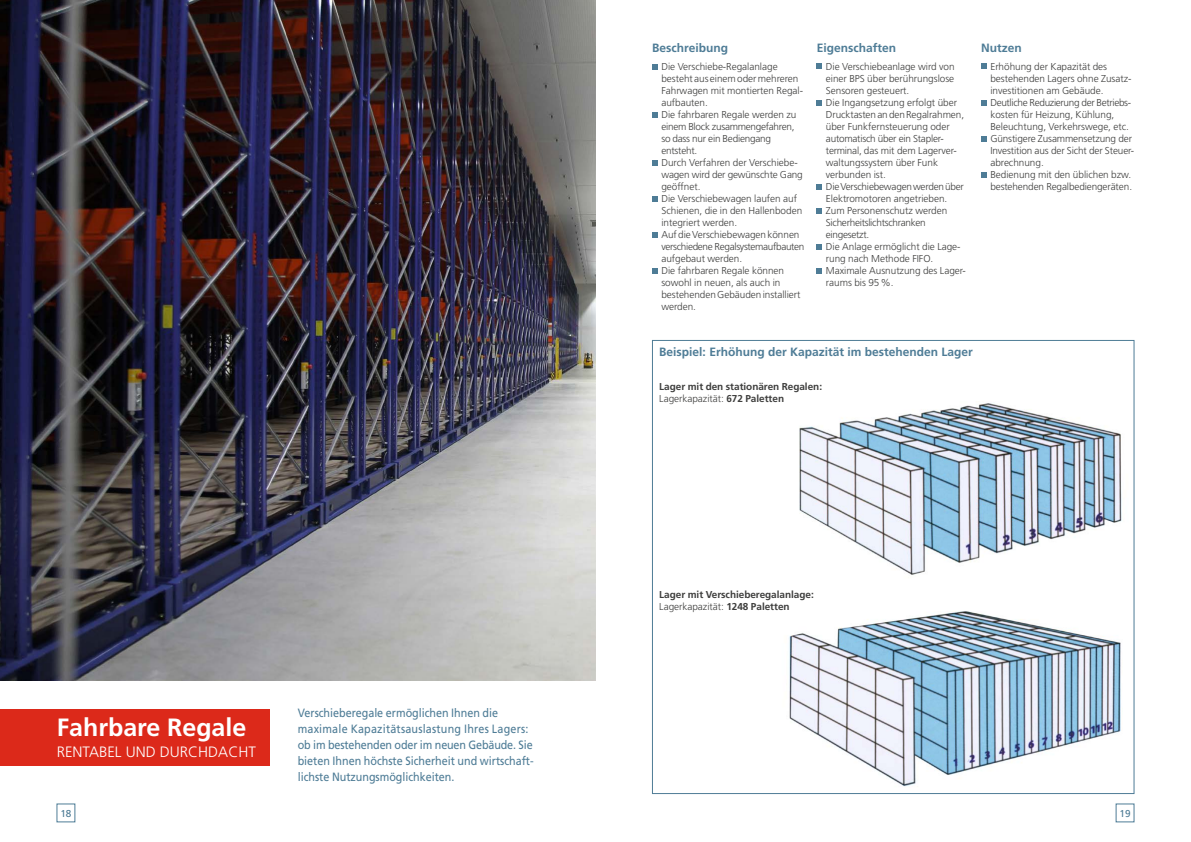
<style>
.page{position:relative;width:1191px;height:842px;background:#fff}
.page>*{position:absolute;margin:0;border:0;box-sizing:border-box;transform-origin:0 0}
.t1{font:700 25px "Frutiger";color:#fff}
.t2{font:300 15px "Frutiger";color:#fff}
.t3{font:12px/16px "Frutiger";letter-spacing:-.005em;color:#4e7c96;scale:.9 1}
.t4{font:700 12px "Frutiger";color:#4e7c96}
.t5{font:300 10px/12px "Frutiger";letter-spacing:-.005em;color:#3e3e3d}
.t6{font:700 10px/12px "Frutiger";letter-spacing:-.005em;color:#3e3e3d}
.t7{font:10px "Frutiger";color:#4e7c96}
.s1{font-weight:300}
</style>
<div class="page">
<img style="left:0;top:0;width:595px;height:680px">
<img style="left:799px;top:403px;width:323px;height:172px">
<img style="left:789px;top:611px;width:332px;height:176px">
<svg style="left:652px;top:65px;width:5px;height:5px"></svg>
<svg style="left:652px;top:113px;width:5px;height:5px"></svg>
<svg style="left:652px;top:161px;width:5px;height:5px"></svg>
<svg style="left:652px;top:196px;width:5px;height:5px"></svg>
<svg style="left:652px;top:232px;width:5px;height:5px"></svg>
<svg style="left:652px;top:268px;width:5px;height:5px"></svg>
<svg style="left:816px;top:64px;width:6px;height:5px"></svg>
<svg style="left:816px;top:100px;width:6px;height:5px"></svg>
<svg style="left:816px;top:184px;width:6px;height:5px"></svg>
<svg style="left:816px;top:208px;width:6px;height:5px"></svg>
<svg style="left:816px;top:244px;width:6px;height:5px"></svg>
<svg style="left:816px;top:268px;width:6px;height:5px"></svg>
<svg style="left:981px;top:64px;width:5px;height:5px"></svg>
<svg style="left:981px;top:100px;width:5px;height:5px"></svg>
<svg style="left:981px;top:136px;width:5px;height:5px"></svg>
<svg style="left:981px;top:172px;width:5px;height:5px"></svg>
<div style="left:0;top:709px;width:269px;height:56px;background:#dc291a"></div>
<h1 class="t1" style="left:57px;top:713px;width:191px">Fahrbare Regale</h1>
<h2 class="t2" style="left:57px;top:743px;width:201px">RENTABEL UND DURCHDACHT</h2>
<p class="t3" style="left:298px;top:705px;width:264px">Verschieberegale ermöglichen Ihnen die maximale Kapazitätsauslastung Ihres Lagers: ob im bestehenden oder im neuen Gebäude. Sie bieten Ihnen höchste Sicherheit und wirtschaft&shy;lichste Nutzungsmöglichkeiten.</p>
<p class="t4" style="left:652px;top:41px;width:77px">Beschreibung</p>
<p class="t5" style="left:661px;top:61px;width:145px">Die Verschiebe-Regalanlage besteht aus einem oder mehreren<br>Fahrwagen mit montierten Regal&shy;aufbauten.<br>Die fahrbaren Regale werden zu einem Block zusammengefahren, so dass nur ein Bediengang entsteht.<br>Durch Verfahren der Verschiebe&shy;wagen wird der gewünschte Gang geöffnet.<br>Die Verschiebewagen laufen auf<br>Schienen, die in den Hallenboden integriert werden.<br>Auf die Verschiebewagen können verschiedene Regalsystemaufbauten aufgebaut werden.<br>Die fahrbaren Regale können sowohl in neuen, als auch in bestehenden Gebäuden installiert werden.</p>
<p class="t4" style="left:816px;top:41px;width:81px">Eigenschaften</p>
<p class="t5" style="left:826px;top:61px;width:141px">Die Verschiebeanlage wird von einer BPS über berührungslose<br>Sensoren gesteuert.<br>Die Ingangsetzung erfolgt über<br>Drucktasten an den Regalrahmen, über Funkfernsteuerung oder automatisch über ein Stapler&shy;terminal, das mit dem Lagerver&shy;waltungssystem über Funk verbunden ist.<br>Die Verschiebewagen werden über<br>Elektromotoren angetrieben.<br>Zum Personenschutz werden<br>Sicherheitslichtschranken eingesetzt.<br>Die Anlage ermöglicht die Lage&shy;rung nach Methode FIFO.<br>Maximale Ausnutzung des Lager&shy;raums bis 95%.</p>
<p class="t4" style="left:981px;top:41px;width:42px">Nutzen</p>
<p class="t5" style="left:990px;top:61px;width:145px">Erhöhung der Kapazität des bestehenden Lagers ohne Zusatz&shy;investitionen am Gebäude.<br>Deutliche Reduzierung der Betriebs&shy;kosten für Heizung, Kühlung,<br>Beleuchtung, Verkehrswege, etc.<br>Günstigere Zusammensetzung der<br>Investition aus der Sicht der Steuer&shy;abrechnung.<br>Bedienung mit den üblichen bzw. bestehenden Regalbediengeräten.</p>
<p class="t4" style="left:659px;top:345px;width:315px">Beispiel: Erhöhung der Kapazität im bestehenden Lager</p>
<p class="t6" style="left:659px;top:381px;width:164px">Lager mit den stationären Regalen:<br><span class="s1">Lagerkapazität:</span> 672 Paletten</p>
<p class="t6" style="left:659px;top:588px;width:156px">Lager mit Verschieberegalanlage:<br><span class="s1">Lagerkapazität:</span> 1248 Paletten</p>
<p class="t7" style="left:60px;top:807px;width:13px">18</p>
<p class="t7" style="left:1119px;top:807px;width:13px">19</p>
</div>
